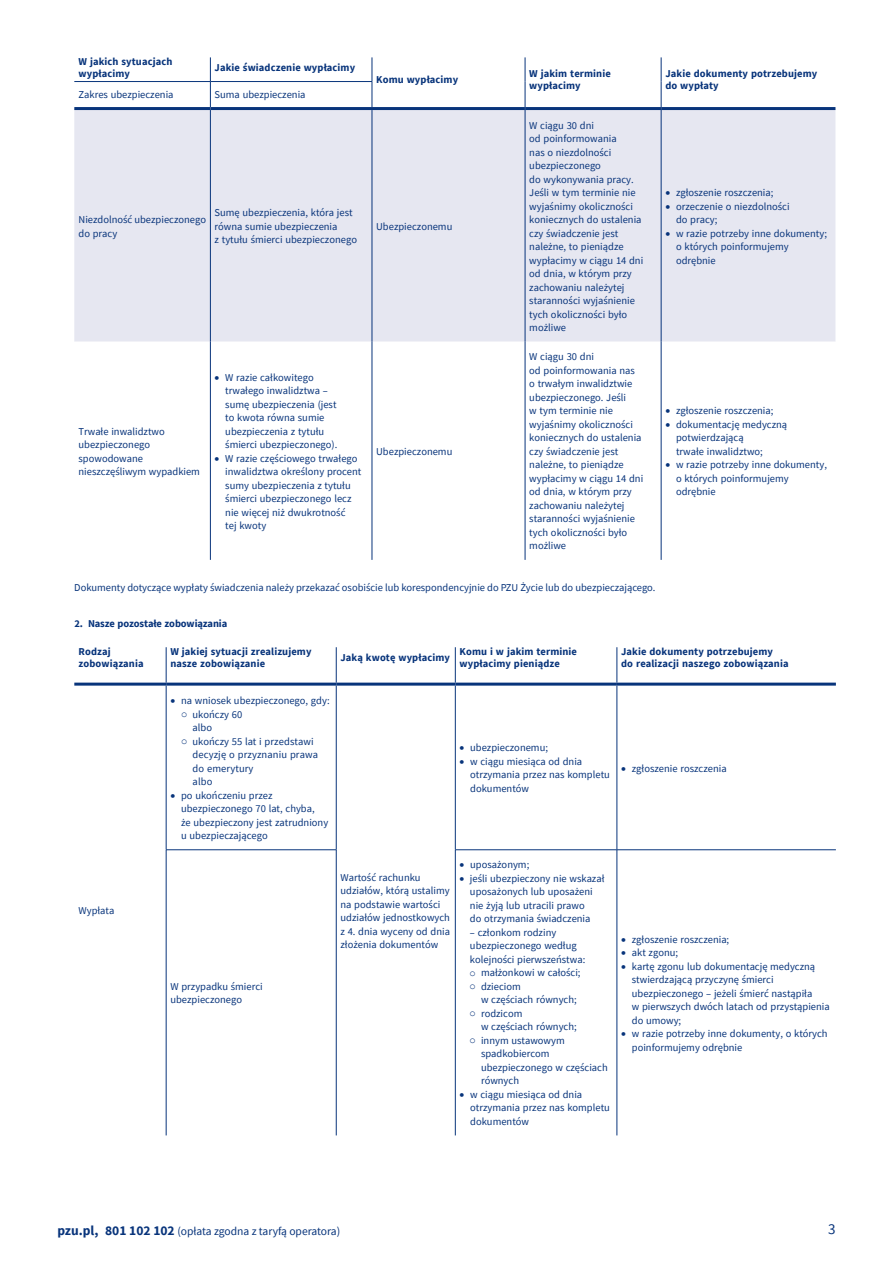
<style>
.page{position:relative;width:893px;height:1263px;background:#fff}
.page>*{position:absolute;margin:0;border:0;box-sizing:border-box;transform-origin:0 0}
.t1{font:15px "Source Sans Pro";color:#08347b}
.t2{font:11.55px "Source Sans Pro";color:#08347b}
.t3{font:10.5px/13.5px "Source Sans Pro";color:#08347b}
.t4{font:700 10.5px/12px "Source Sans Pro";letter-spacing:.01em;color:#08347b}
.t5{font:700 10.5px "Source Sans Pro";letter-spacing:-.01em;color:#08347b}
.s1{font-family:"Courier New"}
.s2{font-weight:700;font-size:13.5px}
</style>
<div class="page">
<svg style="left:74px;top:647px;width:762px;height:488px"></svg>
<hr style="left:166px;top:647px;width:1px;height:36px;background:#08347b">
<hr style="left:336px;top:647px;width:1px;height:36px;background:#08347b">
<hr style="left:455px;top:647px;width:1px;height:36px;background:#08347b">
<hr style="left:617px;top:647px;width:1px;height:36px;background:#08347b">
<hr style="left:74px;top:683px;width:92px;height:3px;background:#08347b">
<hr style="left:166px;top:686px;width:1px;height:163px;background:#08347b">
<hr style="left:166px;top:683px;width:170px;height:3px;background:#08347b">
<hr style="left:336px;top:686px;width:1px;height:163px;background:#08347b">
<hr style="left:336px;top:683px;width:119px;height:3px;background:#08347b">
<hr style="left:455px;top:686px;width:1px;height:163px;background:#08347b">
<hr style="left:455px;top:683px;width:162px;height:3px;background:#08347b">
<hr style="left:617px;top:686px;width:1px;height:163px;background:#08347b">
<hr style="left:617px;top:683px;width:219px;height:3px;background:#08347b">
<hr style="left:166px;top:850px;width:1px;height:285px;background:#08347b">
<hr style="left:336px;top:850px;width:1px;height:285px;background:#08347b">
<hr style="left:166px;top:849px;width:170px;height:1px;background:#08347b">
<hr style="left:455px;top:850px;width:1px;height:285px;background:#08347b">
<hr style="left:455px;top:849px;width:162px;height:1px;background:#08347b">
<hr style="left:617px;top:850px;width:1px;height:285px;background:#08347b">
<hr style="left:617px;top:849px;width:219px;height:1px;background:#08347b">
<div style="left:74px;top:110px;width:761px;height:232px;background:#e6e7f1"></div>
<svg style="left:209px;top:342px;width:452px;height:218px"></svg>
<hr style="left:372px;top:107px;width:153px;height:3px;background:#08347b">
<hr style="left:525px;top:107px;width:136px;height:3px;background:#08347b">
<hr style="left:661px;top:107px;width:174px;height:3px;background:#08347b">
<svg style="left:525px;top:57px;width:1px;height:52px"></svg>
<svg style="left:661px;top:57px;width:1px;height:52px"></svg>
<hr style="left:74px;top:81px;width:136px;height:1px;background:#08347b">
<svg style="left:210px;top:57px;width:1px;height:50px"></svg>
<svg style="left:372px;top:57px;width:1px;height:50px"></svg>
<hr style="left:210px;top:81px;width:162px;height:1px;background:#08347b">
<hr style="left:74px;top:107px;width:136px;height:3px;background:#08347b">
<hr style="left:210px;top:107px;width:162px;height:3px;background:#08347b">
<hr style="left:210px;top:110px;width:1px;height:232px;background:#08347b">
<hr style="left:372px;top:110px;width:1px;height:232px;background:#08347b">
<hr style="left:525px;top:109px;width:1px;height:233px;background:#08347b">
<hr style="left:661px;top:109px;width:1px;height:233px;background:#08347b">
<hr style="left:210px;top:342px;width:1px;height:218px;background:#08347b">
<hr style="left:372px;top:342px;width:1px;height:218px;background:#08347b">
<hr style="left:525px;top:342px;width:1px;height:218px;background:#08347b">
<hr style="left:661px;top:342px;width:1px;height:218px;background:#08347b">
<p class="t4" style="left:79px;top:56px;width:95px">W jakich sytuacjach wypłacimy</p>
<p class="t4" style="left:215px;top:62px;width:142px">Jakie świadczenie wypłacimy</p>
<p class="t3" style="left:79px;top:88px;width:97px">Zakres ubezpieczenia</p>
<p class="t3" style="left:215px;top:88px;width:92px">Suma ubezpieczenia</p>
<p class="t3" style="left:79px;top:213px;width:129px">Niezdolność ubezpieczonego do pracy</p>
<p class="t3" style="left:215px;top:206px;width:144px">Sumę ubezpieczenia, która jest równa sumie ubezpieczenia<br>z tytułu śmierci ubezpieczonego</p>
<p class="t3" style="left:79px;top:424px;width:123px">Trwałe inwalidztwo ubezpieczonego spowodowane nieszczęśliwym wypadkiem</p>
<p class="t3" style="left:225px;top:370px;width:114px;text-indent:-11px">• W razie całkowitego trwałego inwalidztwa – sumę ubezpieczenia (jest to kwota równa sumie ubezpieczenia z tytułu śmierci ubezpieczonego).</p>
<p class="t3" style="left:225px;top:451px;width:138px;text-indent:-11px">• W razie częściowego trwałego inwalidztwa określony procent sumy ubezpieczenia z tytułu śmierci ubezpieczonego lecz nie więcej niż dwukrotność<br>tej kwoty</p>
<p class="t4" style="left:376px;top:73px;width:83px">Komu wypłacimy</p>
<p class="t4" style="left:529px;top:67px;width:83px">W jakim terminie wypłacimy</p>
<p class="t4" style="left:665px;top:67px;width:153px">Jakie dokumenty potrzebujemy do wypłaty</p>
<p class="t3" style="left:376px;top:220px;width:78px">Ubezpieczonemu</p>
<p class="t3" style="left:376px;top:445px;width:78px">Ubezpieczonemu</p>
<p class="t3" style="left:529px;top:118px;width:116px">W ciągu 30 dni<br>od poinformowania<br>nas o niezdolności ubezpieczonego<br>do wykonywania pracy.<br>Jeśli w tym terminie nie wyjaśnimy okoliczności koniecznych do ustalenia czy świadczenie jest należne, to pieniądze wypłacimy w ciągu 14 dni od dnia, w którym przy zachowaniu należytej staranności wyjaśnienie tych okoliczności było możliwe</p>
<p class="t3" style="left:529px;top:350px;width:116px">W ciągu 30 dni<br>od poinformowania nas<br>o trwałym inwalidztwie ubezpieczonego. Jeśli<br>w tym terminie nie wyjaśnimy okoliczności koniecznych do ustalenia czy świadczenie jest należne, to pieniądze wypłacimy w ciągu 14 dni od dnia, w którym przy zachowaniu należytej staranności wyjaśnienie tych okoliczności było możliwe</p>
<p class="t3" style="left:665px;top:186px;width:110px">• zgłoszenie roszczenia;</p>
<p class="t3" style="left:676px;top:199px;width:115px;text-indent:-11px">• orzeczenie o niezdolności do pracy;</p>
<p class="t3" style="left:676px;top:226px;width:152px;text-indent:-11px">• w razie potrzeby inne dokumenty; o których poinformujemy odrębnie</p>
<p class="t3" style="left:665px;top:404px;width:110px">• zgłoszenie roszczenia;</p>
<p class="t3" style="left:676px;top:418px;width:113px;text-indent:-11px">• dokumentację medyczną potwierdzającą<br>trwałe inwalidztwo;</p>
<p class="t3" style="left:676px;top:458px;width:152px;text-indent:-11px">• w razie potrzeby inne dokumenty, o których poinformujemy odrębnie</p>
<p class="t3" style="left:74px;top:581px;width:583px">Dokumenty dotyczące wypłaty świadczenia należy przekazać osobiście lub korespondencyjnie do PZU Życie lub do ubezpieczającego.</p>
<p class="t5" style="left:74px;top:617px;width:154px">2. Nasze pozostałe zobowiązania</p>
<p class="t4" style="left:79px;top:645px;width:67px">Rodzaj zobowiązania</p>
<p class="t4" style="left:170px;top:645px;width:143px">W jakiej sytuacji zrealizujemy nasze zobowiązanie</p>
<p class="t4" style="left:340px;top:651px;width:111px">Jaką kwotę wypłacimy</p>
<p class="t4" style="left:460px;top:645px;width:119px">Komu i w jakim terminie wypłacimy pieniądze</p>
<p class="t4" style="left:621px;top:645px;width:169px">Jakie dokumenty potrzebujemy<br>do realizacji naszego zobowiązania</p>
<p class="t3" style="left:79px;top:904px;width:37px">Wypłata</p>
<p class="t3" style="left:170px;top:694px;width:161px">• na wniosek ubezpieczonego, gdy:</p>
<p class="t3" style="left:181px;top:707px;width:63px"><span class="s1">o</span> ukończy 60</p>
<p class="t3" style="left:193px;top:721px;width:21px">albo</p>
<p class="t3" style="left:181px;top:734px;width:134px"><span class="s1">o</span> ukończy 55 lat i przedstawi</p>
<p class="t3" style="left:193px;top:748px;width:127px">decyzję o przyznaniu prawa</p>
<p class="t3" style="left:193px;top:761px;width:62px">do emerytury</p>
<p class="t3" style="left:193px;top:775px;width:21px">albo</p>
<p class="t3" style="left:181px;top:788px;width:149px;text-indent:-11px">• po ukończeniu przez ubezpieczonego 70 lat, chyba,<br>że ubezpieczony jest zatrudniony u ubezpieczającego</p>
<p class="t3" style="left:170px;top:979px;width:94px">W przypadku śmierci ubezpieczonego</p>
<p class="t3" style="left:460px;top:741px;width:90px">• ubezpieczonemu;</p>
<p class="t3" style="left:470px;top:755px;width:141px;text-indent:-11px">• w ciągu miesiąca od dnia otrzymania przez nas kompletu dokumentów</p>
<p class="t3" style="left:621px;top:761px;width:107px">• zgłoszenie roszczenia</p>
<p class="t3" style="left:340px;top:870px;width:111px">Wartość rachunku udziałów, którą ustalimy na podstawie wartości udziałów jednostkowych z 4. dnia wyceny od dnia złożenia dokumentów</p>
<p class="t3" style="left:460px;top:858px;width:71px">• uposażonym;</p>
<p class="t3" style="left:470px;top:871px;width:136px;text-indent:-10px">• jeśli ubezpieczony nie wskazał uposażonych lub uposażeni nie żyją lub utracili prawo<br>do otrzymania świadczenia</p>
<p class="t3" style="left:469px;top:925px;width:117px">– członkom rodziny ubezpieczonego według kolejności pierwszeństwa: <span class="s1">o</span> małżonkowi w całości; <span class="s1">o</span> dzieciom</p>
<p class="t3" style="left:469px;top:993px;width:109px;text-indent:12px">w częściach równych; <span class="s1">o</span> rodzicom</p>
<p class="t3" style="left:481px;top:1020px;width:97px">w częściach równych;</p>
<p class="t3" style="left:469px;top:1033px;width:97px"><span class="s1">o</span> innym ustawowym</p>
<p class="t3" style="left:481px;top:1047px;width:70px">spadkobiercom</p>
<p class="t3" style="left:481px;top:1060px;width:128px">ubezpieczonego w częściach</p>
<p class="t3" style="left:481px;top:1074px;width:40px">równych</p>
<p class="t3" style="left:470px;top:1087px;width:141px;text-indent:-11px">• w ciągu miesiąca od dnia otrzymania przez nas kompletu dokumentów</p>
<p class="t3" style="left:621px;top:932px;width:110px">• zgłoszenie roszczenia;</p>
<p class="t3" style="left:621px;top:946px;width:58px">• akt zgonu;</p>
<p class="t3" style="left:632px;top:959px;width:199px;text-indent:-11px">• kartę zgonu lub dokumentację medyczną stwierdzającą przyczynę śmierci ubezpieczonego – jeżeli śmierć nastąpiła<br>w pierwszych dwóch latach od przystąpienia do umowy;</p>
<p class="t3" style="left:632px;top:1027px;width:197px;text-indent:-11px">• w razie potrzeby inne dokumenty, o których poinformujemy odrębnie</p>
<p class="t2" style="left:57px;top:1223px;width:284px"><span class="s2">pzu.pl, 801 102 102</span> (opłata zgodna z taryfą operatora)</p>
<h1 class="t1" style="left:828px;top:1219px;width:9px">3</h1>
</div>
